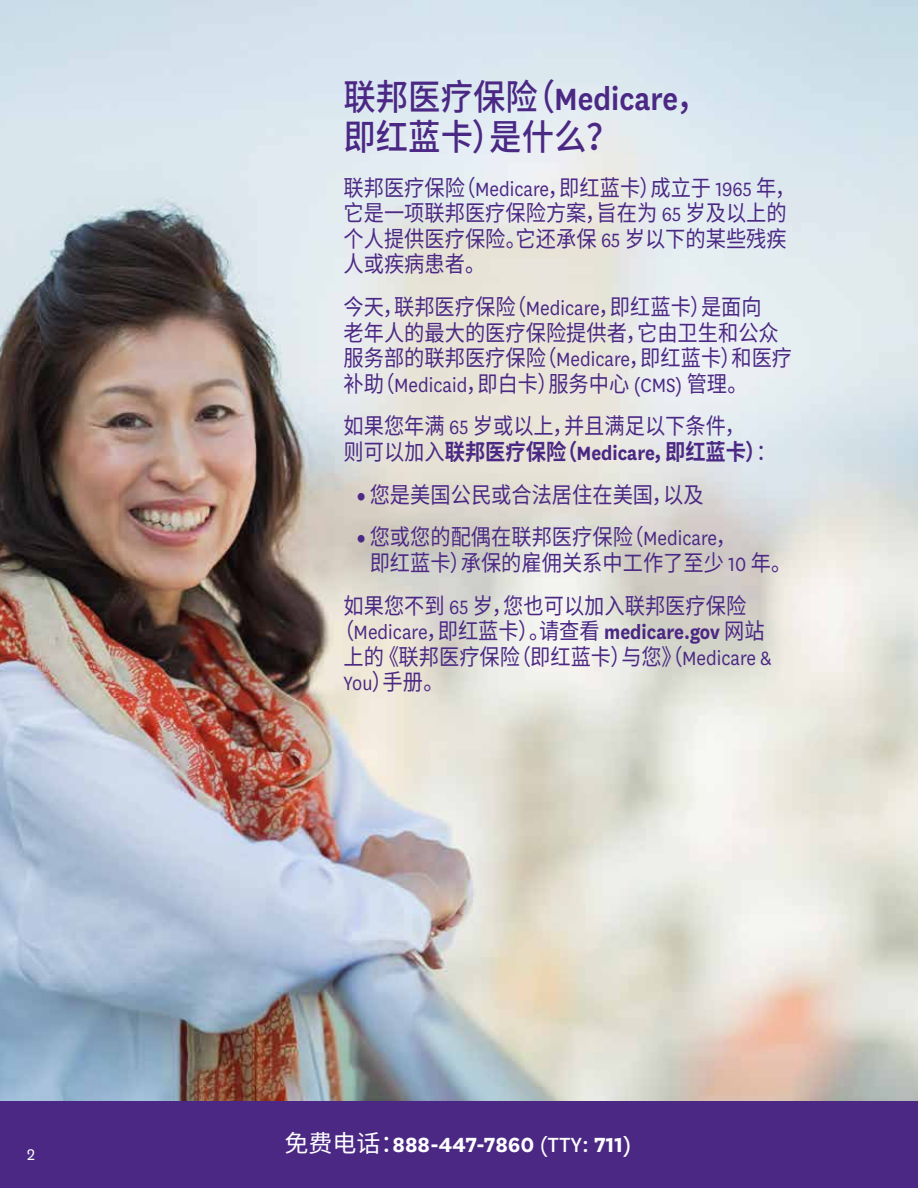
<style>
.page{position:relative;width:918px;height:1188px;background:#fff}
.page>*{position:absolute;margin:0;border:0;box-sizing:border-box;transform-origin:0 0}
.t1{font:500 36px/40.5px "Noto Sans CJ Ksc";color:#4b2884;scale:.9 1}
.t2{font:700 24px "National";color:#fff}
.t3{font:22.5px/25.5px "Noto Sans CJ Ksc";color:#4b2884;scale:.9 1}
.t4{font:18px "National";color:#fff}
.s1{font-family:"National";font-weight:600}
.s2{font-family:"National"}
.s3{font-weight:700}
.s4{font-family:"National";font-weight:700}
.s5{font-family:"National";font-weight:900}
.s6{font-family:"Noto Sans CJ Ksc";font-weight:400}
.s7{font-weight:400}
</style>
<div class="page">
<img style="left:0;top:0;width:918px;height:1101px">
<div style="left:0;top:1101px;width:918px;height:87px;background:#4b2884"></div>
<p class="t4" style="left:27px;top:1143px;width:9px">2</p>
<h2 class="t1" style="left:344px;top:77px;width:407px">联邦医疗保险（<span class="s1">Medicare</span>，即红蓝卡）是什么？</h2>
<p class="t3" style="left:344px;top:175px;width:504px">联邦医疗保险（ <span class="s2">Medicare</span>，即红蓝卡）成立于 <span class="s2">1965</span> 年，它是一项联邦医疗保险方案，旨在为 <span class="s2">65</span> 岁及以上的个人提供医疗保险。它还承保 <span class="s2">65</span> 岁以下的某些残疾人或疾病患者。</p>
<p class="t3" style="left:344px;top:295px;width:500px">今天，联邦医疗保险（ <span class="s2">Medicare</span>，即红蓝卡）是面向<br>老年人的最大的医疗保险提供者，它由卫生和公众服务部的联邦医疗保险（ <span class="s2">Medicare</span>，即红蓝卡）和医疗补助（<span class="s2">Medicaid</span>，即白卡）服务中心 <span class="s2">(CMS)</span> 管理。</p>
<p class="t3" style="left:344px;top:414px;width:483px">如果您年满 <span class="s2">65</span> 岁或以上，并且满足以下条件，<br>则可以加入<span class="s3">联邦医疗保险（</span><span class="s4">Medicare</span><span class="s3">，即红蓝卡）</span>：</p>
<p class="t3" style="left:357px;top:482px;width:387px"><span class="s5">•</span> 您是美国公民或合法居住在美国，以及</p>
<p class="t3" style="left:370px;top:525px;width:470px;text-indent:-13px"><span class="s5">•</span> 您或您的配偶在联邦医疗保险（ <span class="s2">Medicare</span>，<br>即红蓝卡）承保的雇佣关系中工作了至少 <span class="s2">10</span> 年。</p>
<p class="t3" style="left:344px;top:593px;width:449px">如果您不到 <span class="s2">65</span> 岁，您也可以加入联邦医疗保险</p>
<p class="t3" style="left:334px;top:619px;width:480px">（<span class="s2">Medicare</span>，即红蓝卡）。请查看 <span class="s4">medicare.gov</span> 网站</p>
<p class="t3" style="left:344px;top:644px;width:477px">上的《联邦医疗保险（即红蓝卡）与您》（<span class="s2">Medicare &amp;</span></p>
<p class="t3" style="left:343px;top:670px;width:113px"><span class="s2">You</span>）手册。</p>
<p class="t2" style="left:284px;top:1128px;width:348px"><span class="s6">免费电话：</span>888-447-7860 <span class="s7">(</span><span class="s7">TTY:</span> 711<span class="s7">)</span></p>
</div>
